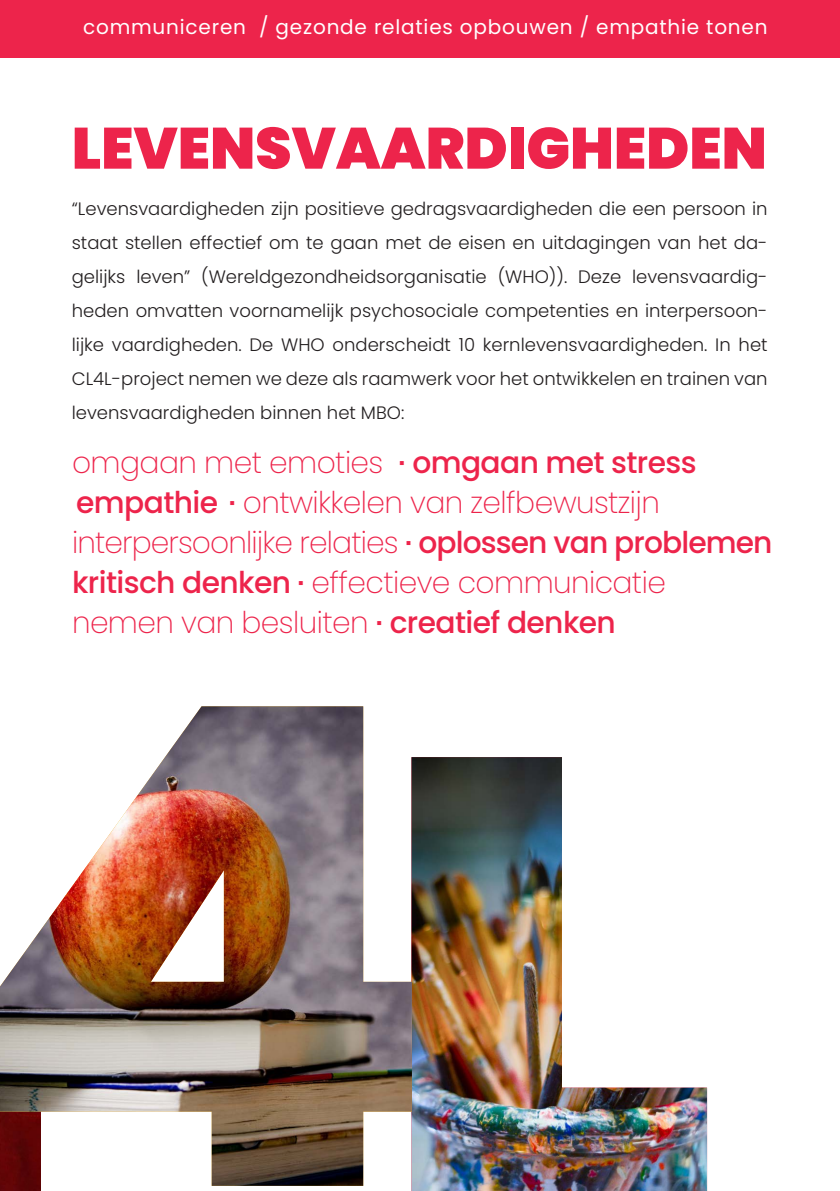
<style>
.page{position:relative;width:840px;height:1191px;background:#fff}
.page>*{position:absolute;margin:0;border:0;box-sizing:border-box;transform-origin:0 0}
.t1{font:900 58px "Poppins";color:#ed244b}
.t2{font:200 30px/40px "Poppins";letter-spacing:-.02em;color:#ed244b}
.t3{font:20px "Poppins";letter-spacing:.04em;color:#fff}
.t4{font:300 18px/34px "Poppins";color:#231f20;text-align:justify}
.s1{font-weight:500}
</style>
<div class="page">
<div style="left:0;top:0;width:839px;height:58px;background:#ed244b"></div>
<img style="left:411px;top:757px;width:295px;height:434px">
<img style="left:0;top:1186px;width:40px;height:5px">
<img style="left:0;top:706px;width:411px;height:479px">
<p class="t3" style="left:83px;top:16px;width:685px">communiceren / gezonde relaties opbouwen / empathie tonen</p>
<p class="t1" style="left:72px;top:115px;width:696px">LEVENSVAARDIGHEDEN</p>
<p class="t4" style="left:72px;top:191px;width:697px">“Levensvaardigheden zijn positieve gedragsvaardigheden die een persoon in staat stellen effectief om te gaan met de eisen en uitdagingen van het da&shy;gelijks leven” (Wereldgezondheidsorganisatie (WHO)). Deze levensvaardig&shy;heden omvatten voornamelijk psychosociale competenties en interpersoon&shy;lijke vaardigheden. De WHO onderscheidt 10 kernlevensvaardigheden. In het CL4L-project nemen we deze als raamwerk voor het ontwikkelen en trainen van levensvaardigheden binnen het MBO:</p>
<p class="t2" style="left:72px;top:442px;width:625px">omgaan met emoties <span class="s1">· omgaan met stress</span></p>
<p class="t2" style="left:76px;top:482px;width:585px"><span class="s1">empathie ·</span> ontwikkelen van zelfbewustzijn</p>
<p class="t2" style="left:72px;top:522px;width:701px">interpersoonlijke relaties <span class="s1">· oplossen van problemen kritisch denken ·</span> effectieve communicatie</p>
<p class="t2" style="left:72px;top:602px;width:545px">nemen van besluiten <span class="s1">· creatief denken</span></p>
</div>
